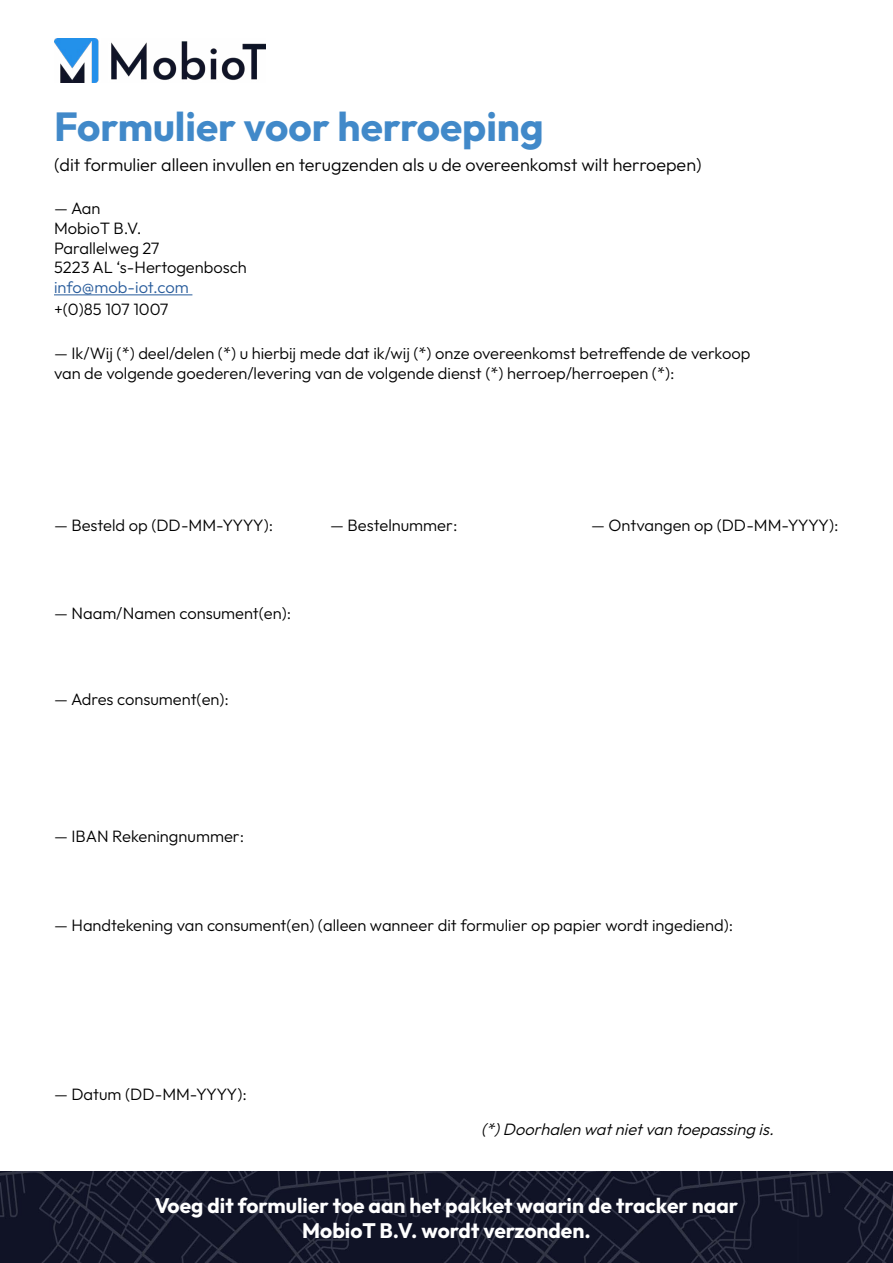
<style>
.page{position:relative;width:893px;height:1263px;background:#fff}
.page>*{position:absolute;margin:0;border:0;box-sizing:border-box;transform-origin:0 0}
.t1{font:700 40.5px "Outfit";color:#4189c9}
.t2{font:700 21px/25.2px "Outfit";color:#fff;text-align:center}
.t3{font:300 18px "Outfit";color:#000}
.t4{font:300 16.5px/19.8px "Outfit";color:#000}
.t5{font:italic 300 16.5px "Outfit";color:#000}
.t6{font:300 16.5px "Outfit";color:#275b9b}
</style>
<div class="page">
<img style="left:0;top:1171px;width:893px;height:92px">
<hr style="left:54px;top:294px;width:138px;height:1px;background:#275b9b">
<img style="left:54px;top:38px;width:211px;height:45px">
<h1 class="t1" style="left:54px;top:108px;width:491px">Formulier voor herroeping</h1>
<p class="t3" style="left:54px;top:157px;width:649px">(dit formulier alleen invullen en terugzenden als u de overeenkomst wilt herroepen)</p>
<p class="t4" style="left:54px;top:199px;width:194px">— Aan<br>MobioT B.V.<br>Parallelweg 27<br>5223 AL ‘s-Hertogenbosch</p>
<p class="t6" style="left:54px;top:280px;width:136px">info@mob-iot.com</p>
<p class="t4" style="left:54px;top:300px;width:116px">+(0)85 107 1007</p>
<p class="t4" style="left:54px;top:344px;width:698px">— Ik/Wij (*) deel/delen (*) u hierbij mede dat ik/wij (*) onze overeenkomst betreffende de verkoop van de volgende goederen/levering van de volgende dienst (*) herroep/herroepen (*):</p>
<p class="t4" style="left:54px;top:516px;width:221px">— Besteld op (DD-MM-YYYY):</p>
<p class="t4" style="left:330px;top:516px;width:129px">— Bestelnummer:</p>
<p class="t4" style="left:591px;top:516px;width:249px">— Ontvangen op (DD-MM-YYYY):</p>
<p class="t4" style="left:54px;top:604px;width:239px">— Naam/Namen consument(en):</p>
<p class="t4" style="left:54px;top:690px;width:177px">— Adres consument(en):</p>
<p class="t4" style="left:54px;top:827px;width:192px">— IBAN Rekeningnummer:</p>
<p class="t4" style="left:54px;top:917px;width:681px">— Handtekening van consument(en) (alleen wanneer dit formulier op papier wordt ingediend):</p>
<p class="t4" style="left:54px;top:1085px;width:195px">— Datum (DD-MM-YYYY):</p>
<p class="t5" style="left:481px;top:1122px;width:298px">(*)Doorhalen watnietvan toepassing is.</p>
<p class="t2" style="left:155px;top:1194px;width:585px">Voeg dit formulier toe aan het pakket waarin de tracker naar<br>MobioT B.V. wordt verzonden.</p>
</div>
